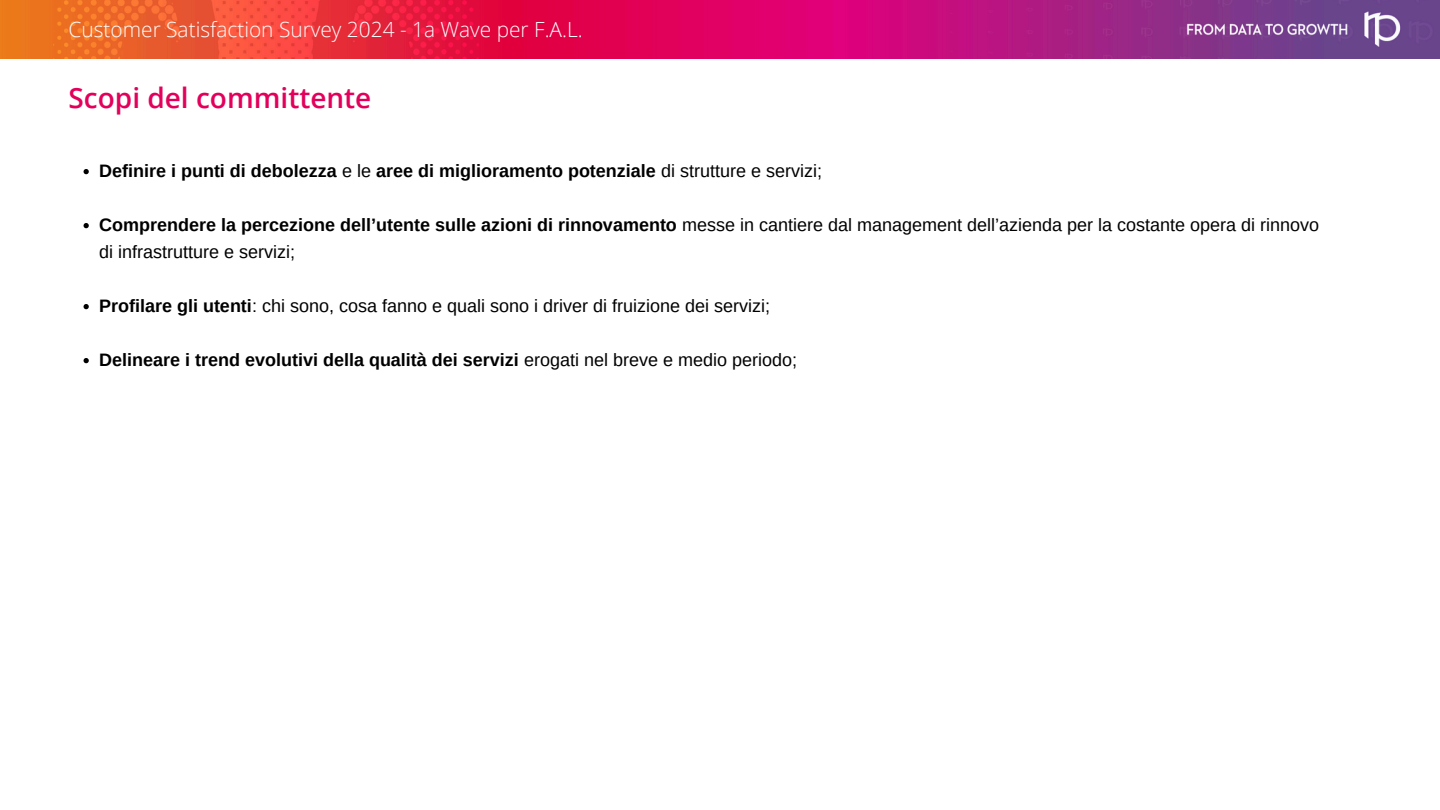
<style>
.page{position:relative;width:1440px;height:810px;background:#fff}
.page>*{position:absolute;margin:0;border:0;box-sizing:border-box;transform-origin:0 0}
.t1{font:600 28px "Open Sans";color:#e3005b}
.t2{font:300 20.9px "Open Sans";color:#fff}
.t3{font:18px/27px "Arimo";color:#000}
.t4{font:700 18px "Arimo";color:#000}
.s1{font-weight:400}
.s2{font-weight:700}
</style>
<div class="page">
<img style="left:0;top:0;width:1440px;height:58px">
<svg style="left:84px;top:169px;width:5px;height:5px"></svg>
<svg style="left:84px;top:223px;width:5px;height:5px"></svg>
<svg style="left:84px;top:304px;width:5px;height:5px"></svg>
<svg style="left:84px;top:358px;width:5px;height:5px"></svg>
<p class="t2" style="left:69px;top:15px;width:516px">Customer Satisfaction Survey 2024 - 1a Wave per F.A.L.</p>
<h2 class="t1" style="left:69px;top:78px;width:304px">Scopi del committente</h2>
<h1 class="t4" style="left:99px;top:161px;width:725px">Definire i punti di debolezza <span class="s1">e le</span> aree di miglioramento potenziale <span class="s1">di strutture e servizi;</span></h1>
<p class="t3" style="left:99px;top:212px;width:1222px"><span class="s2">Comprendere la percezione dell’utente sulle azioni di rinnovamento</span> messe in cantiere dal management dell’azienda per la costante opera di rinnovo di infrastrutture e servizi;</p>
<p class="t3" style="left:99px;top:293px;width:672px"><span class="s2">Profilare gli utenti</span>: chi sono, cosa fanno e quali sono i driver di fruizione dei servizi;</p>
<p class="t4" style="left:99px;top:350px;width:700px">Delineare i trend evolutivi della qualità dei servizi <span class="s1">erogati nel breve e medio periodo;</span></p>
</div>
